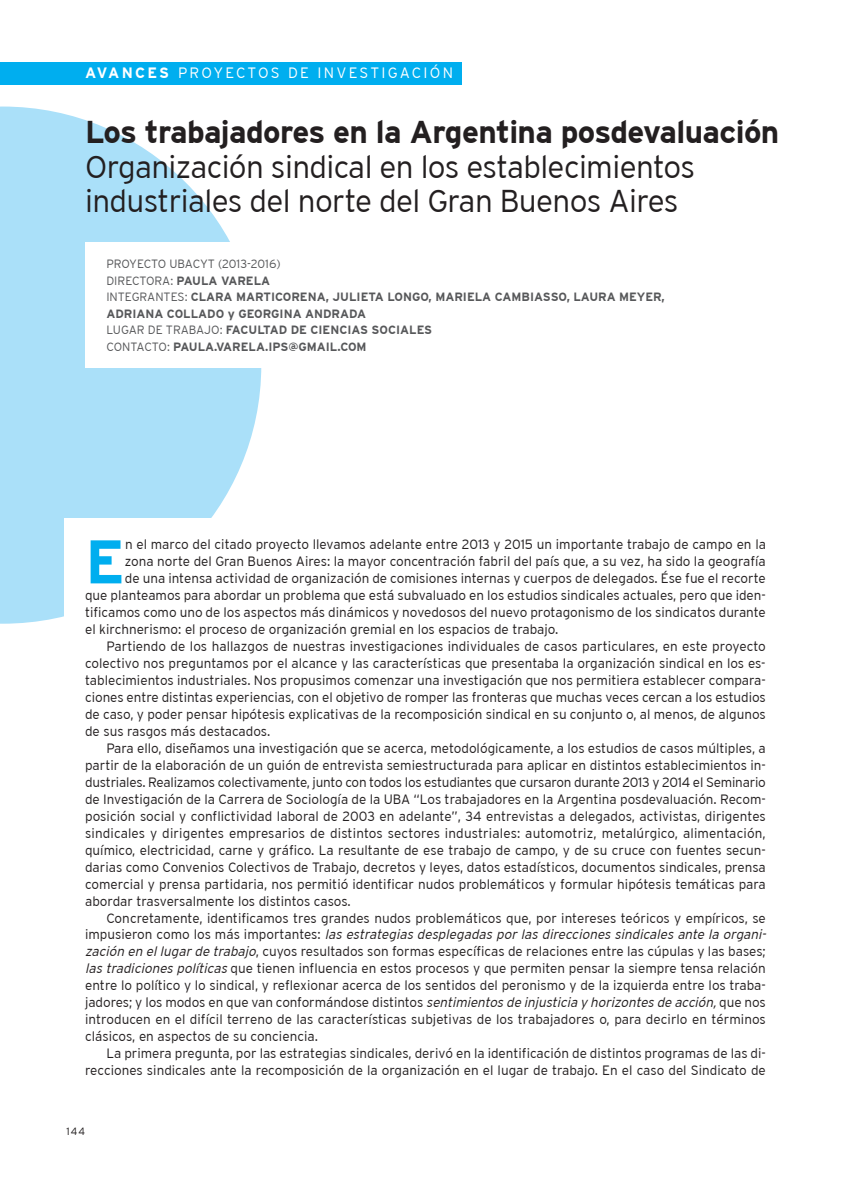
<style>
.page{position:relative;width:851px;height:1191px;background:#fff}
.page>*{position:absolute;margin:0;border:0;box-sizing:border-box;transform-origin:0 0}
.t1{font:700 61.5px "Interstate";color:#00aeef}
.t2{font:300 31.5px/34.5px "Interstate";letter-spacing:-.02em;color:#231f20}
.t3{font:700 31.5px "Interstate";letter-spacing:-.02em;color:#231f20}
.t4{font:300 15px "Interstate";letter-spacing:.15em;color:#fff}
.t5{font:300 13.5px "Interstate";color:#231f20}
.t6{font:italic 300 13.5px "Interstate";color:#231f20}
.t7{font:700 12px/16.5px "Interstate";color:#57585a}
.t8{font:300 10.5px "Interstate";color:#231f20}
.s1{font-weight:700}
.s2{font-weight:300}
.s3{font-style:normal}
.s4{font-style:italic}
</style>
<div class="page">
<svg style="left:0;top:107px;width:261px;height:516px;fill:#aae0f9"></svg>
<div style="left:64px;top:518px;width:722px;height:587px;background:#fff"></div>
<div style="left:0;top:63px;width:461px;height:22px;background:#00aeef"></div>
<div style="left:85px;top:242px;width:702px;height:126px;background:#fff"></div>
<p class="t4" style="left:85px;top:66px;width:369px"><span class="s1">AVANCES</span> PROYECTOS DE INVESTIGACIÓN</p>
<h2 class="t3" style="left:85px;top:118px;width:695px">Los trabajadores en la Argentina posdevaluación</h2>
<h2 class="t2" style="left:85px;top:151px;width:611px">Organización sindical en los establecimientos industriales del norte del Gran Buenos Aires</h2>
<p class="t7" style="left:106px;top:257px;width:559px"><span class="s2">PROYECTO UBACYT (2013-2016)<br>DIRECTORA:</span> PAULA VARELA<br><span class="s2">INTEGRANTES:</span> CLARA MARTICORENA, JULIETA LONGO, MARIELA CAMBIASSO, LAURA MEYER, ADRIANA COLLADO y GEORGINA ANDRADA<br><span class="s2">LUGAR DE TRABAJO:</span> FACULTAD DE CIENCIAS SOCIALES<br><span class="s2">CONTACTO:</span> PAULA.VARELA.IPS@GMAIL.COM</p>
<h1 class="t1" style="left:85px;top:534px;width:41px">E</h1>
<p class="t5" style="left:125px;top:538px;width:642px">n el marco del citado proyecto llevamos adelante entre 2013 y 2015 un importante trabajo de campo en la</p>
<p class="t5" style="left:125px;top:555px;width:642px">zona norte del Gran Buenos Aires: la mayor concentración fabril del país que, a su vez, ha sido la geografía</p>
<p class="t5" style="left:125px;top:572px;width:642px">de una intensa actividad de organización de comisiones internas y cuerpos de delegados. Ése fue el recorte</p>
<p class="t5" style="left:85px;top:589px;width:682px">que planteamos para abordar un problema que está subvaluado en los estudios sindicales actuales, pero que iden-</p>
<p class="t5" style="left:85px;top:606px;width:682px">tificamos como uno de los aspectos más dinámicos y novedosos del nuevo protagonismo de los sindicatos durante</p>
<p class="t5" style="left:85px;top:623px;width:475px">el kirchnerismo: el proceso de organización gremial en los espacios de trabajo.</p>
<p class="t5" style="left:106px;top:640px;width:661px">Partiendo de los hallazgos de nuestras investigaciones individuales de casos particulares, en este proyecto</p>
<p class="t5" style="left:85px;top:657px;width:682px">colectivo nos preguntamos por el alcance y las características que presentaba la organización sindical en los es-</p>
<p class="t5" style="left:85px;top:674px;width:682px">tablecimientos industriales. Nos propusimos comenzar una investigación que nos permitiera establecer compara-</p>
<p class="t5" style="left:85px;top:691px;width:682px">ciones entre distintas experiencias, con el objetivo de romper las fronteras que muchas veces cercan a los estudios</p>
<p class="t5" style="left:85px;top:708px;width:682px">de caso, y poder pensar hipótesis explicativas de la recomposición sindical en su conjunto o, al menos, de algunos</p>
<p class="t5" style="left:85px;top:725px;width:187px">de sus rasgos más destacados.</p>
<p class="t5" style="left:106px;top:742px;width:661px">Para ello, diseñamos una investigación que se acerca, metodológicamente, a los estudios de casos múltiples, a</p>
<p class="t5" style="left:85px;top:759px;width:682px">partir de la elaboración de un guión de entrevista semiestructurada para aplicar en distintos establecimientos in-</p>
<p class="t5" style="left:85px;top:776px;width:682px">dustriales. Realizamos colectivamente, junto con todos los estudiantes que cursaron durante 2013 y 2014 el Seminario</p>
<p class="t5" style="left:85px;top:793px;width:682px">de Investigación de la Carrera de Sociología de la UBA “Los trabajadores en la Argentina posdevaluación. Recom-</p>
<p class="t5" style="left:85px;top:810px;width:682px">posición social y conflictividad laboral de 2003 en adelante”, 34 entrevistas a delegados, activistas, dirigentes</p>
<p class="t5" style="left:85px;top:827px;width:682px">sindicales y dirigentes empresarios de distintos sectores industriales: automotriz, metalúrgico, alimentación,</p>
<p class="t5" style="left:85px;top:844px;width:682px">químico, electricidad, carne y gráfico. La resultante de ese trabajo de campo, y de su cruce con fuentes secun-</p>
<p class="t5" style="left:85px;top:861px;width:682px">darias como Convenios Colectivos de Trabajo, decretos y leyes, datos estadísticos, documentos sindicales, prensa</p>
<p class="t5" style="left:85px;top:877px;width:682px">comercial y prensa partidaria, nos permitió identificar nudos problemáticos y formular hipótesis temáticas para</p>
<p class="t5" style="left:85px;top:894px;width:267px">abordar trasversalmente los distintos casos.</p>
<p class="t5" style="left:106px;top:911px;width:661px">Concretamente, identificamos tres grandes nudos problemáticos que, por intereses teóricos y empíricos, se</p>
<p class="t6" style="left:85px;top:928px;width:685px"><span class="s3">i m p u s i e r o n c o m o l o s m á s i m p o r t a n t e s :</span> las estrategias desplegadas por las direcciones sindicales ante la organi-</p>
<p class="t5" style="left:85px;top:945px;width:682px"><span class="s4">zaciónenellugardetrabajo</span>, cuyos resultados son formas específicas de relaciones entre las cúpulas y las bases;</p>
<p class="t5" style="left:85px;top:962px;width:682px"><span class="s4">lastradicionespolíticas</span>que tienen influencia en estos procesos y que permiten pensar la siempre tensa relación</p>
<p class="t5" style="left:85px;top:979px;width:682px">entre lo político y lo sindical, y reflexionar acerca de los sentidos del peronismo y de la izquierda entre los traba-</p>
<p class="t5" style="left:85px;top:996px;width:682px">jadores; y los modos en que van conformándose distintos <span class="s4">sentimientosdeinjusticiayhorizontesdeacción,</span>que nos</p>
<p class="t5" style="left:85px;top:1013px;width:682px">introducen en el difícil terreno de las características subjetivas de los trabajadores o, para decirlo en términos</p>
<p class="t5" style="left:85px;top:1030px;width:234px">clásicos, en aspectos de su conciencia.</p>
<p class="t5" style="left:106px;top:1047px;width:661px">La primera pregunta, por las estrategias sindicales, derivó en la identificación de distintos programas de las di-</p>
<p class="t5" style="left:85px;top:1064px;width:682px">recciones sindicales ante la recomposición de la organización en el lugar de trabajo. En el caso del Sindicato de</p>
<p class="t8" style="left:67px;top:1126px;width:20px">144</p>
</div>
